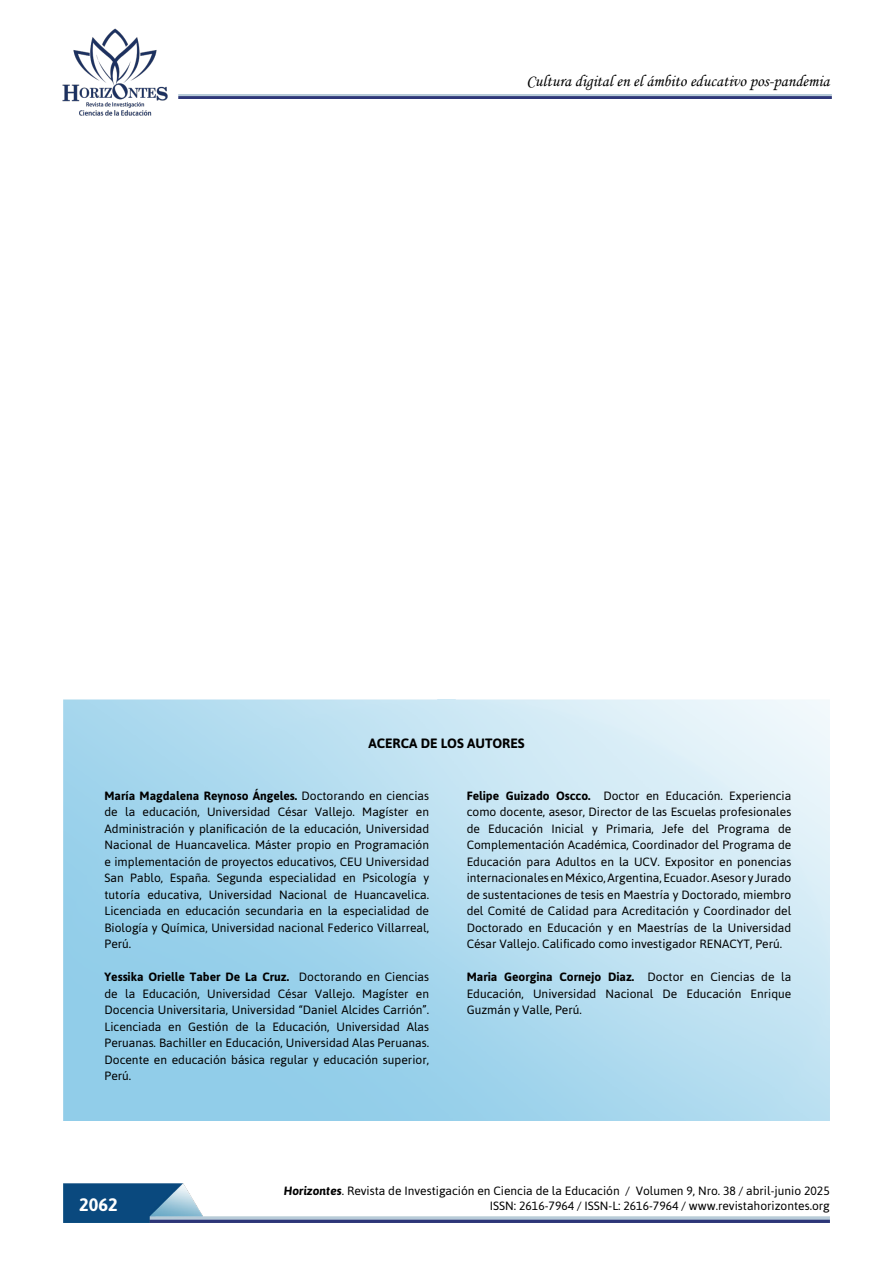
<style>
.page{position:relative;width:893px;height:1263px;background:#fff}
.page>*{position:absolute;margin:0;border:0;box-sizing:border-box;transform-origin:0 0}
.t1{font:700 18px "Asap";color:#fff}
.t2{font:16.5px "Monotype Corsiva";color:#000}
.t3{font:700 13.5px "Asap";color:#000}
.t4{font:12px/16.5px "Asap";color:#000;text-align:justify}
.s1{font-weight:700}
.s2{font-weight:700;font-style:italic}
</style>
<div class="page">
<img style="left:179px;top:95px;width:652px;height:4px">
<img style="left:62px;top:28px;width:106px;height:88px">
<img style="left:64px;top:1184px;width:765px;height:38px">
<h2 class="t2" style="left:526px;top:71px;width:304px">Cultura digital en el ámbito educativo pos-pandemia</h2>
<p class="t3" style="left:369px;top:735px;width:158px">ACERCA DE LOS AUTORES</p>
<p class="t4" style="left:105px;top:787px;width:326px"><span class="s1">María Magdalena Reynoso Ángeles.</span> Doctorando en ciencias de la educación, Universidad César Vallejo. Magíster en Administración y planificación de la educación, Universidad Nacional de Huancavelica. Máster propio en Programación e implementación de proyectos educativos, CEU Universidad San Pablo, España. Segunda especialidad en Psicología y tutoría educativa, Universidad Nacional de Huancavelica.<br>Licenciada en educación secundaria en la especialidad de Biología y Química, Universidad nacional Federico Villarreal, Perú.</p>
<p class="t4" style="left:105px;top:968px;width:326px"><span class="s1">Yessika Orielle Taber De La Cruz.</span> Doctorando en Ciencias de la Educación, Universidad César Vallejo. Magíster en Docencia Universitaria, Universidad “Daniel Alcides Carrión”.<br>Licenciada en Gestión de la Educación, Universidad Alas Peruanas. Bachiller en Educación, Universidad Alas Peruanas.<br>Docente en educación básica regular y educación superior, Perú.</p>
<p class="t4" style="left:467px;top:787px;width:326px"><span class="s1">Felipe Guizado Oscco.</span> Doctor en Educación. Experiencia como docente, asesor, Director de las Escuelas profesionales de Educación Inicial y Primaria, Jefe del Programa de Complementación Académica, Coordinador del Programa de Educación para Adultos en la UCV. Expositor en ponencias internacionales en México, Argentina, Ecuador. Asesor y Jurado de sustentaciones de tesis en Maestría y Doctorado, miembro del Comité de Calidad para Acreditación y Coordinador del Doctorado en Educación y en Maestrías de la Universidad César Vallejo. Calificado como investigador RENACYT, Perú.</p>
<p class="t4" style="left:467px;top:968px;width:326px"><span class="s1">Maria Georgina Cornejo Diaz.</span> Doctor en Ciencias de la Educación, Universidad Nacional De Educación Enrique Guzmán y Valle, Perú.</p>
<p class="t4" style="left:284px;top:1183px;width:548px"><span class="s2">Horizontes</span>. Revista de Investigación en Ciencia de la Educación / Volumen 9, Nro. 38 / abril-junio 2025</p>
<h1 class="t1" style="left:79px;top:1194px;width:40px">2062</h1>
<p class="t4" style="left:490px;top:1197px;width:341px">ISSN: 2616-7964 / ISSN-L: 2616-7964 / www.revistahorizontes.org</p>
</div>
